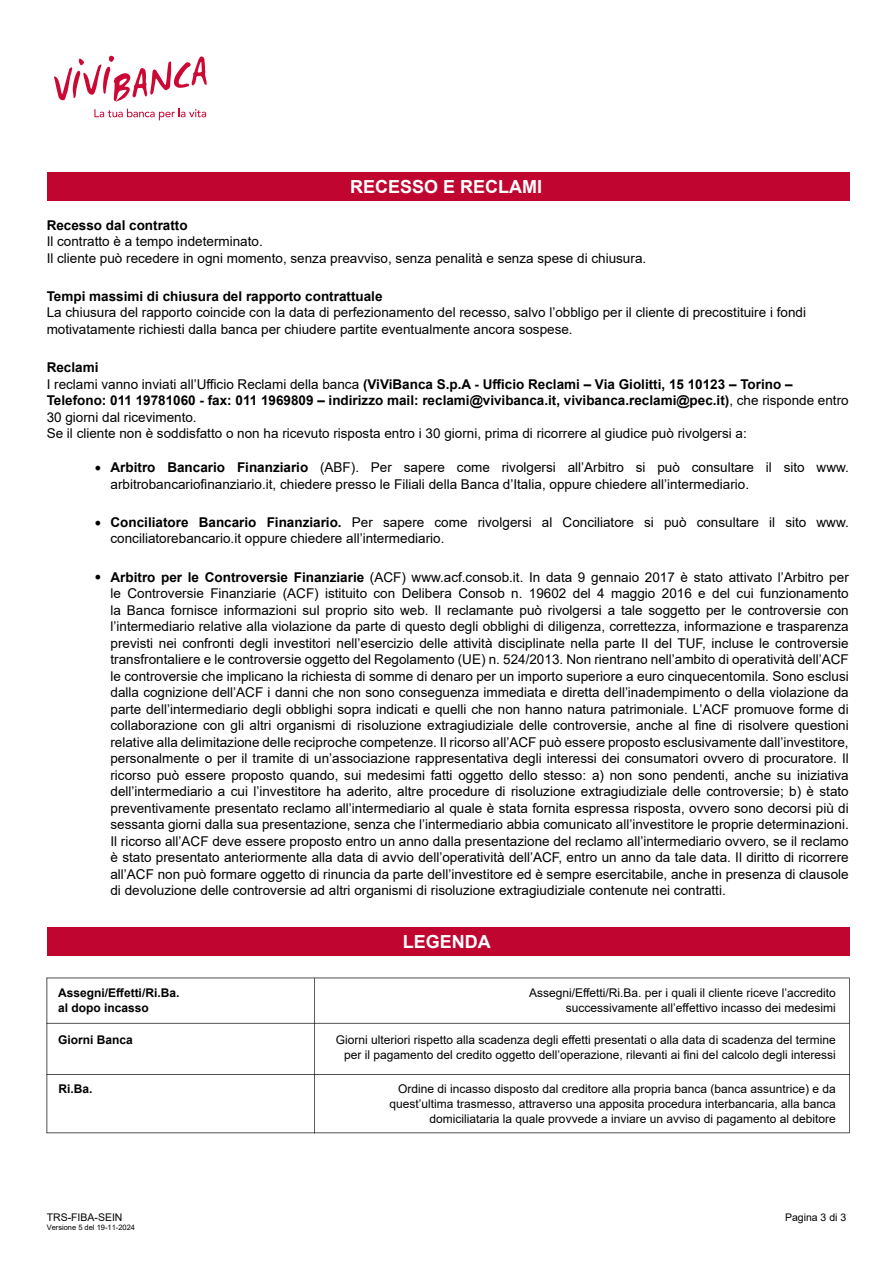
<style>
.page{position:relative;width:893px;height:1263px;background:#fff}
.page>*{position:absolute;margin:0;border:0;box-sizing:border-box;transform-origin:0 0}
.t1{font:700 18px "Arial";color:#fff}
.t2{font:18px "Minion Pro";color:#000}
.t3{font:13.5px/16.5px "Arial";color:#000}
.t4{font:700 13.5px "Arial";color:#000}
.t5{font:12px/15px "Arial";color:#000;text-align:right}
.t6{font:700 12px/15px "Arial";color:#000}
.t7{font:10.5px "Arial";color:#000}
.t8{font:7.5px "Arial";color:#000}
.s1{font-weight:700}
</style>
<div class="page">
<svg style="left:54px;top:56px;width:153px;height:46px"></svg>
<svg style="left:94px;top:109px;width:112px;height:11px"></svg>
<div style="left:47px;top:172px;width:803px;height:29px;background:#c00630"></div>
<div style="left:47px;top:927px;width:803px;height:29px;background:#c00630"></div>
<hr style="left:47px;top:1023px;width:802px;height:1px;background:#000">
<hr style="left:47px;top:978px;width:802px;height:1px;background:#000">
<hr style="left:47px;top:1132px;width:802px;height:1px;background:#000">
<hr style="left:47px;top:1074px;width:803px;height:1px;background:#000">
<hr style="left:47px;top:978px;width:1px;height:155px;background:#000">
<hr style="left:314px;top:978px;width:1px;height:155px;background:#000">
<hr style="left:849px;top:978px;width:1px;height:155px;background:#000">
<h1 class="t1" style="left:350px;top:174px;width:194px">RECESSO E RECLAMI</h1>
<p class="t4" style="left:47px;top:216px;width:143px">Recesso dal contratto</p>
<p class="t3" style="left:47px;top:233px;width:601px">Il contratto è a tempo indeterminato.<br>Il cliente può recedere in ogni momento, senza preavviso, senza penalità e senza spese di chiusura.</p>
<p class="t4" style="left:47px;top:287px;width:337px">Tempi massimi di chiusura del rapporto contrattuale</p>
<p class="t3" style="left:47px;top:304px;width:761px">La chiusura del rapporto coincide con la data di perfezionamento del recesso, salvo l’obbligo per il cliente di precostituire i fondi motivatamente richiesti dalla banca per chiudere partite eventualmente ancora sospese.</p>
<p class="t3" style="left:47px;top:359px;width:803px"><span class="s1">Reclami<br></span>I reclami vanno inviati all’Ufficio Reclami della banca <span class="s1">(ViViBanca S.p.A - Ufficio Reclami – Via Giolitti, 15 10123 – Torino – Telefono: 011 19781060 - fax: 011 1969809 – indirizzo mail: reclami@vivibanca.it, vivibanca.reclami@pec.it)</span>, che risponde entro 30 giorni dal ricevimento.<br>Se il cliente non è soddisfatto o non ha ricevuto risposta entro i 30 giorni, prima di ricorrere al giudice può rivolgersi a:</p>
<p class="t3" style="left:111px;top:459px;width:740px"><span class="s1">Arbitro Bancario Finanziario</span> (ABF). Per sapere come rivolgersi all’Arbitro si può consultare il sito www. arbitrobancariofinanziario.it, chiedere presso le Filiali della Banca d’Italia, oppure chiedere all’intermediario.</p>
<p class="t3" style="left:111px;top:514px;width:740px"><span class="s1">Conciliatore Bancario Finanziario.</span> Per sapere come rivolgersi al Conciliatore si può consultare il sito www. conciliatorebancario.it oppure chiedere all’intermediario.</p>
<p class="t3" style="left:110px;top:568px;width:740px;text-align:justify"><span class="s1">Arbitro per le Controversie Finanziarie</span> (ACF) www.acf.consob.it. In data 9 gennaio 2017 è stato attivato l’Arbitro per le Controversie Finanziarie (ACF) istituito con Delibera Consob n. 19602 del 4 maggio 2016 e del cui funzionamento la Banca fornisce informazioni sul proprio sito web. Il reclamante può rivolgersi a tale soggetto per le controversie con l’intermediario relative alla violazione da parte di questo degli obblighi di diligenza, correttezza, informazione e trasparenza previsti nei confronti degli investitori nell’esercizio delle attività disciplinate nella parte II del TUF, incluse le controversie transfrontaliere e le controversie oggetto del Regolamento (UE) n. 524/2013. Non rientrano nell’ambito di operatività dell’ACF le controversie che implicano la richiesta di somme di denaro per un importo superiore a euro cinquecentomila. Sono esclusi dalla cognizione dell’ACF i danni che non sono conseguenza immediata e diretta dell’inadempimento o della violazione da parte dell’intermediario degli obblighi sopra indicati e quelli che non hanno natura patrimoniale. L’ACF promuove forme di collaborazione con gli altri organismi di risoluzione extragiudiziale delle controversie, anche al fine di risolvere questioni relative alla delimitazione delle reciproche competenze. Il ricorso all’ACF può essere proposto esclusivamente dall’investitore, personalmente o per il tramite di un’associazione rappresentativa degli interessi dei consumatori ovvero di procuratore. Il ricorso può essere proposto quando, sui medesimi fatti oggetto dello stesso: a) non sono pendenti, anche su iniziativa dell’intermediario a cui l’investitore ha aderito, altre procedure di risoluzione extragiudiziale delle controversie; b) è stato preventivamente presentato reclamo all’intermediario al quale è stata fornita espressa risposta, ovvero sono decorsi più di sessanta giorni dalla sua presentazione, senza che l’intermediario abbia comunicato all’investitore le proprie determinazioni.<br>Il ricorso all’ACF deve essere proposto entro un anno dalla presentazione del reclamo all’intermediario ovvero, se il reclamo è stato presentato anteriormente alla data di avvio dell’operatività dell’ACF, entro un anno da tale data. Il diritto di ricorrere all’ACF non può formare oggetto di rinuncia da parte dell’investitore ed è sempre esercitabile, anche in presenza di clausole di devoluzione delle controversie ad altri organismi di risoluzione extragiudiziale contenute nei contratti.</p>
<h1 class="t2" style="left:95px;top:454px;width:9px">•</h1>
<h1 class="t2" style="left:95px;top:509px;width:9px">•</h1>
<h1 class="t2" style="left:95px;top:563px;width:9px">•</h1>
<p class="t6" style="left:58px;top:985px;width:123px">Assegni/Effetti/Ri.Ba. al dopo incasso</p>
<p class="t6" style="left:58px;top:1032px;width:76px">Giorni Banca</p>
<p class="t6" style="left:58px;top:1081px;width:36px">Ri.Ba.</p>
<p class="t7" style="left:47px;top:1210px;width:77px">TRS-FIBA-SEIN</p>
<p class="t8" style="left:47px;top:1222px;width:90px">Versione 5 del 19-11-2024</p>
<h1 class="t1" style="left:403px;top:929px;width:90px">LEGENDA</h1>
<p class="t5" style="left:529px;top:985px;width:308px">Assegni/Effetti/Ri.Ba. per i quali il cliente riceve l’accredito successivamente all’effettivo incasso dei medesimi</p>
<p class="t5" style="left:336px;top:1032px;width:501px">Giorni ulteriori rispetto alla scadenza degli effetti presentati o alla data di scadenza del termine per il pagamento del credito oggetto dell’operazione, rilevanti ai fini del calcolo degli interessi</p>
<p class="t5" style="left:390px;top:1081px;width:448px">Ordine di incasso disposto dal creditore alla propria banca (banca assuntrice) e da quest’ultima trasmesso, attraverso una apposita procedura interbancaria, alla banca domiciliataria la quale provvede a inviare un avviso di pagamento al debitore</p>
<p class="t7" style="left:785px;top:1210px;width:63px">Pagina 3 di 3</p>
</div>
